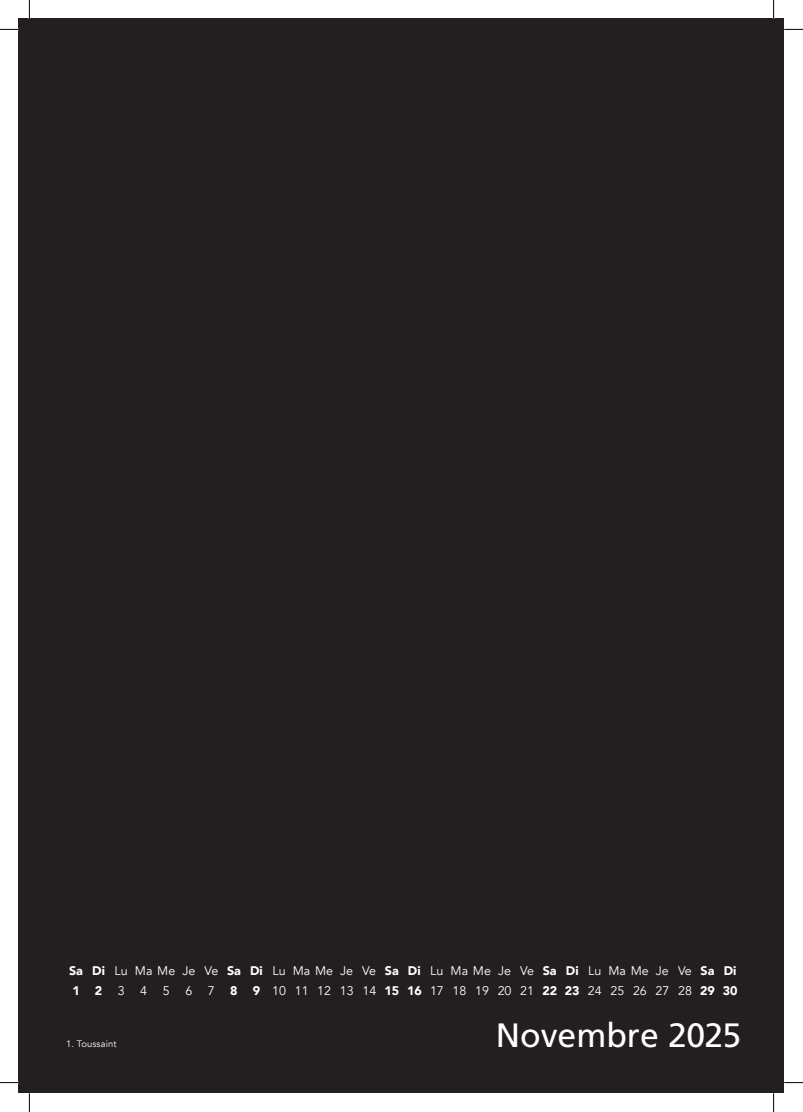
<style>
.page{position:relative;width:803px;height:1112px;background:#fff}
.page>*{position:absolute;margin:0;border:0;box-sizing:border-box;transform-origin:0 0}
.t1{font:33.75px "Frutiger LT Std";color:#fff}
.t2{font:12.5px/19.6px "Avenir";color:#fff}
.t3{font:9.38px "Avenir";letter-spacing:.015em;color:#fff}
.s1{font-weight:900}
</style>
<div class="page">
<div style="left:19px;top:19px;width:765px;height:1073px;background:#231f20"></div>
<svg style="left:0;top:29px;width:19px;height:1px"></svg>
<svg style="left:784px;top:29px;width:19px;height:1px"></svg>
<svg style="left:0;top:1081px;width:19px;height:2px"></svg>
<svg style="left:784px;top:1082px;width:19px;height:1px"></svg>
<svg style="left:29px;top:0;width:1px;height:19px"></svg>
<svg style="left:29px;top:1092px;width:1px;height:19px"></svg>
<svg style="left:773px;top:0;width:1px;height:19px"></svg>
<svg style="left:773px;top:1092px;width:1px;height:19px"></svg>
<p class="t2" style="left:69px;top:961px;width:670px"><span class="s1">Sa Di</span> Lu Ma Me Je Ve <span class="s1">Sa Di</span> Lu Ma Me Je Ve <span class="s1">Sa Di</span> Lu Ma Me Je Ve <span class="s1">Sa Di</span> Lu Ma Me Je Ve <span class="s1">Sa Di<br>1 2</span> 3 4 5 6 7 <span class="s1">8 9</span> 1011121314<span class="s1">1516</span>1718192021<span class="s1">2223</span>2425262728<span class="s1">2930</span></p>
<h1 class="t1" style="left:496px;top:1015px;width:247px">Novembre 2025</h1>
<p class="t3" style="left:66px;top:1037px;width:52px">1. Toussaint</p>
</div>
